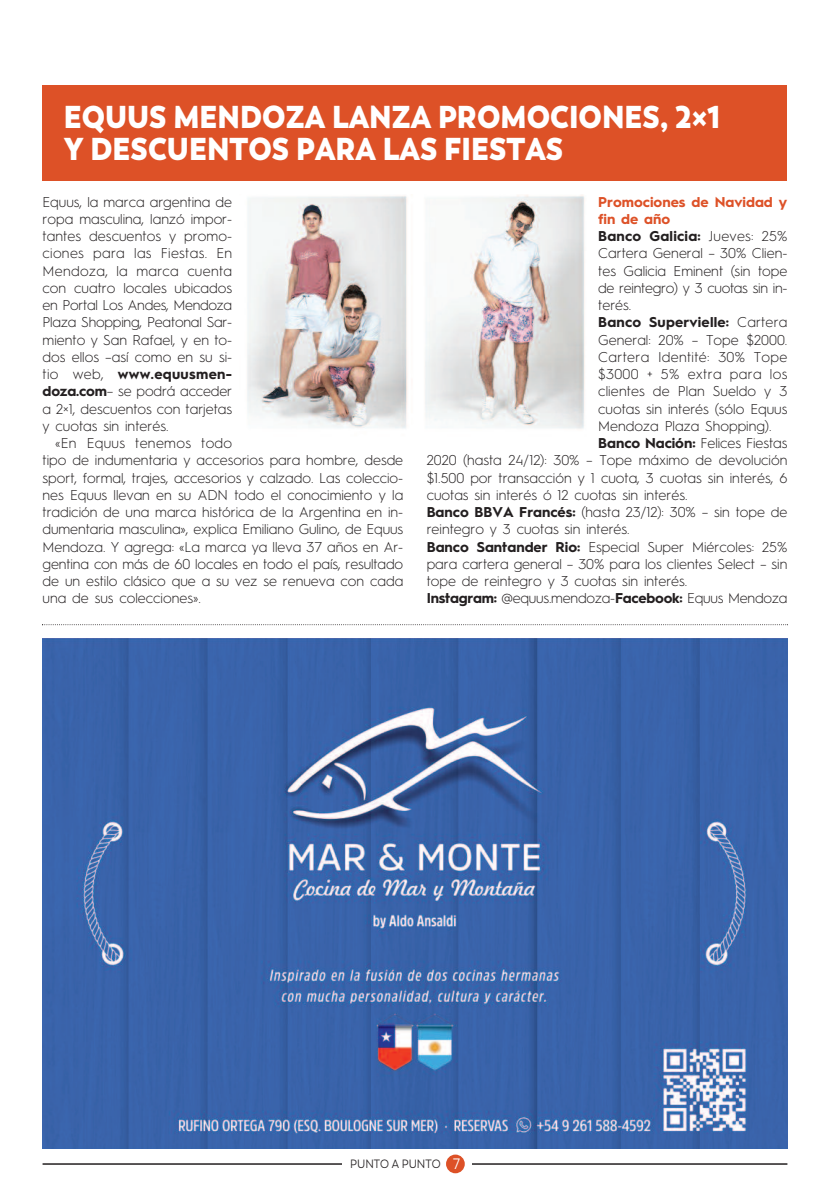
<style>
.page{position:relative;width:830px;height:1191px;background:#fff}
.page>*{position:absolute;margin:0;border:0;box-sizing:border-box;transform-origin:0 0}
.t1{font:800 31.5px/31.5px "Trenda";color:#fff;scale:.9 1}
.t2{font:300 14.25px/17.2px "Hurme Geometric Sans 1";color:#231f20;text-align:justify}
.t3{font:700 14.25px "Hurme Geometric Sans 1";letter-spacing:.015em;color:#231f20}
.t4{font:300 14.25px "Hurme Geometric Sans 1";letter-spacing:.02em;color:#231f20}
.t5{font:700 14.25px "Hurme Geometric Sans 1";color:#dd5127}
.t6{font:300 14.25px "Hurme Geometric Sans 1";letter-spacing:-.02em;color:#231f20}
.t7{font:12px "Trenda";color:#231f20;scale:.9 1}
.s1{font-weight:700}
.s2{font-weight:300}
.s3{font-size:15px;color:#fff}
</style>
<div class="page">
<hr style="left:43px;top:1163px;width:744px;height:1px;background:#231f20">
<div style="left:341px;top:1148px;width:130px;height:30px;background:#fff"></div>
<div style="left:446px;top:1154px;width:18px;height:19px;background:#dd5127;border-radius:50%"></div>
<svg style="left:42px;top:624px;width:745px;height:1px"></svg>
<div style="left:43px;top:85px;width:744px;height:95px;background:#dd5127"></div>
<img style="left:247px;top:195px;width:338px;height:234px">
<img style="left:43px;top:638px;width:744px;height:510px">
<h1 class="t1" style="left:64px;top:104px;width:730px">EQUUS MENDOZA LANZA PROMOCIONES, 2×1<br>Y DESCUENTOS PARA LAS FIESTAS</h1>
<p class="t2" style="left:43px;top:194px;width:191px">Equus, la marca argentina de ropa masculina, lanzó impor&shy;tantes descuentos y promo&shy;ciones para las Fiestas. En Mendoza, la marca cuenta con cuatro locales ubicados en Portal Los Andes, Mendoza Plaza Shopping, Peatonal Sar&shy;miento y San Rafael, y en to&shy;dos ellos –así como en su si&shy;tio web, <span class="s1">www.equusmen&shy;doza.com</span>– se podrá acceder a 2×1, descuentos con tarjetas y cuotas sin interés.</p>
<p class="t2" style="left:43px;top:436px;width:362px;text-align:left;text-indent:13px">«En Equus tenemos todo<br>tipo de indumentaria y accesorios para hombre, desde sport, formal, trajes, accesorios y calzado. Las coleccio&shy;nes Equus llevan en su ADN todo el conocimiento y la tradición de una marca histórica de la Argentina en in&shy;dumentaria masculina», explica Emiliano Gulino, de Equus Mendoza. Y agrega: «La marca ya lleva 37 años en Ar&shy;gentina con más de 60 locales en todo el país, resultado de un estilo clásico que a su vez se renueva con cada una de sus colecciones».</p>
<p class="t5" style="left:598px;top:197px;width:190px">Promociones de Navidad y</p>
<p class="t5" style="left:598px;top:214px;width:73px">fin de año</p>
<p class="t3" style="left:598px;top:231px;width:190px">Banco Galicia: <span class="s2">Jueves: 25%</span></p>
<p class="t2" style="left:598px;top:246px;width:190px">Cartera General – 30% Clien-</p>
<p class="t2" style="left:598px;top:263px;width:190px">tes Galicia Eminent (sin tope</p>
<p class="t6" style="left:598px;top:283px;width:190px">de reintegro) y 3 cuotas sin in-</p>
<p class="t2" style="left:598px;top:298px;width:35px">terés.</p>
<p class="t3" style="left:598px;top:317px;width:190px">Banco Supervielle: <span class="s2">Cartera</span></p>
<p class="t2" style="left:598px;top:332px;width:190px">General: 20% – Tope $2000.</p>
<p class="t4" style="left:598px;top:352px;width:190px">Cartera Identité: 30% Tope</p>
<p class="t4" style="left:598px;top:369px;width:190px">$3000 + 5% extra para los</p>
<p class="t2" style="left:598px;top:384px;width:190px">clientes de Plan Sueldo y 3</p>
<p class="t2" style="left:598px;top:401px;width:190px">cuotas sin interés (sólo Equus</p>
<p class="t2" style="left:598px;top:419px;width:175px">Mendoza Plaza Shopping).</p>
<p class="t2" style="left:598px;top:436px;width:190px"><span class="s1">Banco Nación:</span> Felices Fiestas</p>
<p class="t2" style="left:426px;top:453px;width:362px">2020 (hasta 24/12): 30% – Tope máximo de devolución</p>
<p class="t2" style="left:426px;top:470px;width:362px">$1.500 por transacción y 1 cuota, 3 cuotas sin interés, 6</p>
<p class="t2" style="left:426px;top:488px;width:262px">cuotas sin interés ó 12 cuotas sin interés.</p>
<p class="t2" style="left:426px;top:505px;width:362px"><span class="s1">Banco BBVA Francés:</span> (hasta 23/12): 30% – sin tope de</p>
<p class="t2" style="left:426px;top:522px;width:204px">reintegro y 3 cuotas sin interés.</p>
<p class="t2" style="left:426px;top:539px;width:362px"><span class="s1">Banco Santander Rio:</span> Especial Super Miércoles: 25%</p>
<p class="t2" style="left:426px;top:557px;width:362px">para cartera general – 30% para los clientes Select – sin</p>
<p class="t2" style="left:426px;top:574px;width:262px">tope de reintegro y 3 cuotas sin interés.</p>
<p class="t2" style="left:426px;top:591px;width:362px"><span class="s1">Instagram:</span> @equus.mendoza-<span class="s1">Facebook:</span> Equus Mendoza</p>
<p class="t7" style="left:350px;top:1158px;width:123px">PUNTO A PUNTO <span class="s3">7</span></p>
</div>
